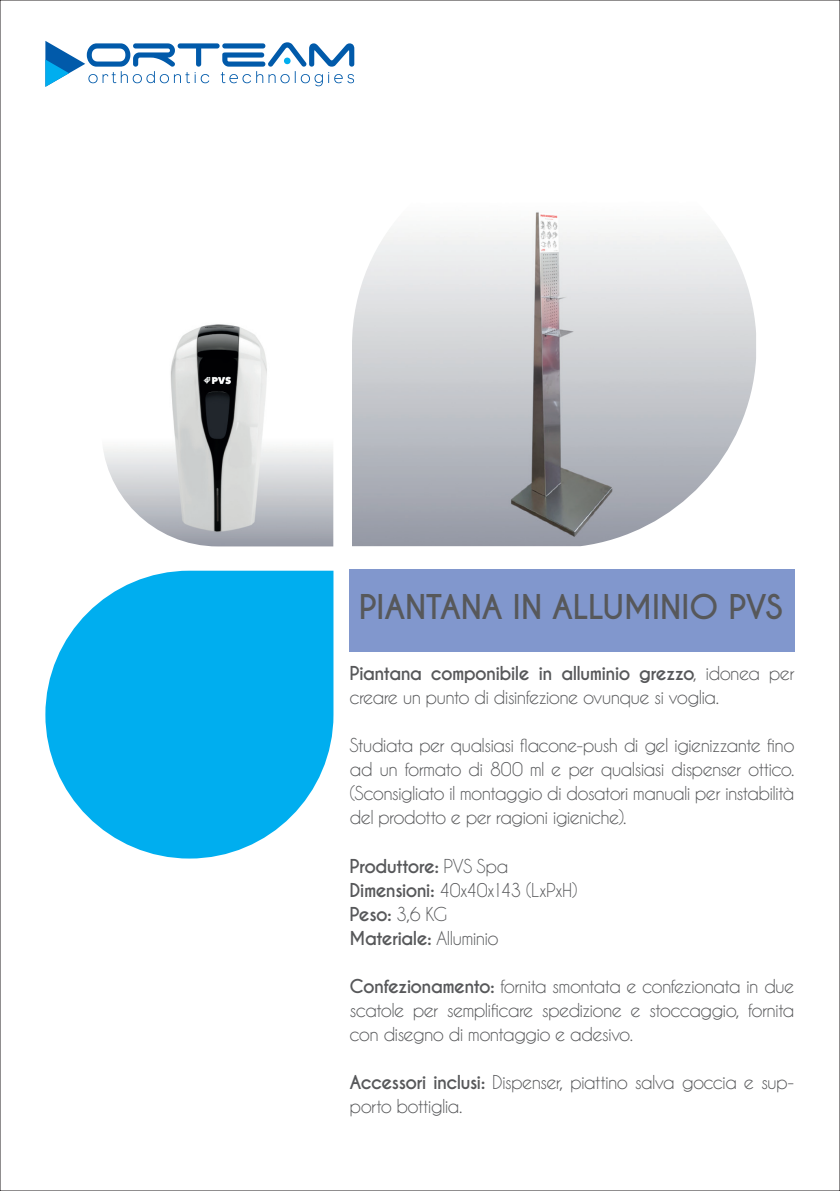
<style>
.page{position:relative;width:840px;height:1191px;background:#fff}
.page>*{position:absolute;margin:0;border:0;box-sizing:border-box;transform-origin:0 0}
.t1{font:700 32px "Caviar Dreams";letter-spacing:-.015em;color:#57585a}
.t2{font:18px/24px "Caviar Dreams";letter-spacing:-.045em;color:#57585a}
.t3{font:700 18px/24px "Caviar Dreams";letter-spacing:-.045em;color:#57585a}
.s1{font-weight:700}
.s2{font-weight:400}
</style>
<div class="page">
<svg style="left:45px;top:41px;width:309px;height:46px"></svg>
<div style="left:349px;top:569px;width:445px;height:83px;background:#8197cd"></div>
<img style="left:352px;top:211px;width:403px;height:335px">
<svg style="left:45px;top:570px;width:288px;height:288px;fill:#00aeef"></svg>
<img style="left:103px;top:324px;width:230px;height:222px">
<h1 class="t1" style="left:358px;top:588px;width:425px">PIANTANA IN ALLUMINIO PVS</h1>
<p class="t2" style="left:349px;top:661px;width:446px"><span class="s1">Piantana componibile in alluminio grezzo</span>, idonea per creare un punto di disinfezione ovunque si voglia.</p>
<p class="t2" style="left:349px;top:733px;width:446px;text-align:justify">Studiata per qualsiasi flacone-push di gel igienizzante fino ad un formato di 800 ml e per qualsiasi dispenser ottico. (Sconsigliato il montaggio di dosatori manuali per instabilità del prodotto e per ragioni igieniche).</p>
<p class="t3" style="left:349px;top:854px;width:229px">Produttore: <span class="s2">PVS Spa<br></span>Dimensioni: <span class="s2">40x40x143 (LxPxH)<br></span>Peso: <span class="s2">3,6 KG<br></span>Materiale: <span class="s2">Alluminio</span></p>
<p class="t2" style="left:349px;top:973px;width:446px;text-align:justify"><span class="s1">Confezionamento:</span> fornita smontata e confezionata in due scatole per semplificare spedizione e stoccaggio, fornita con disegno di montaggio e adesivo.</p>
<p class="t2" style="left:349px;top:1069px;width:446px"><span class="s1">Accessori inclusi:</span> Dispenser, piattino salva goccia e sup&shy;porto bottiglia.</p>
</div>
